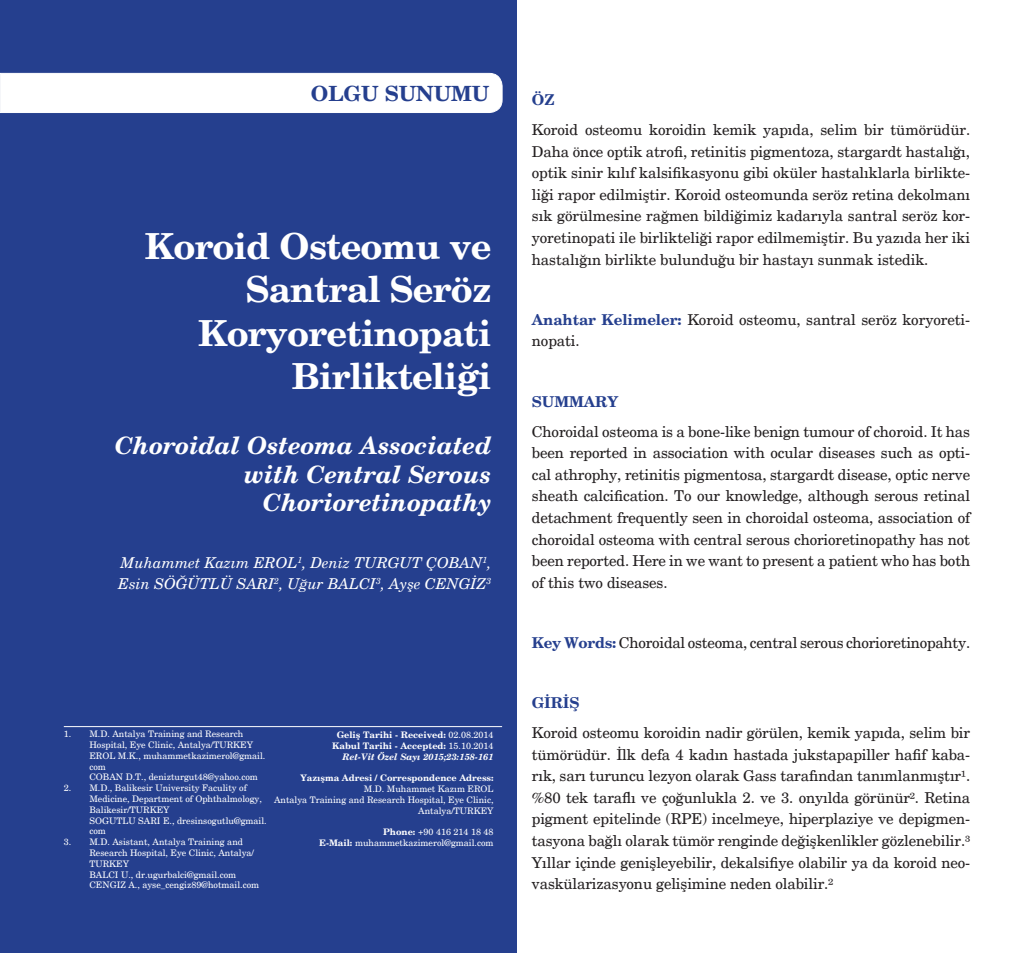
<style>
.page{position:relative;width:1034px;height:953px;background:#fff}
.page>*{position:absolute;margin:0;border:0;box-sizing:border-box;transform-origin:0 0}
.t1{font:700 36px/43.2px "New Century Schlbk";letter-spacing:-.02em;color:#fff;text-align:right}
.t2{font:italic 700 24px/28.8px "New Century Schlbk";color:#fff;text-align:right}
.t3{font:700 21px "New Century Schlbk";color:#253f8e}
.t4{font:15px/21.6px "New Century Schlbk";letter-spacing:-.01em;color:#231f20;text-align:justify}
.t5{font:italic 15px/21px "New Century Schlbk";color:#fff}
.t6{font:700 15px "New Century Schlbk";color:#253f8e}
.t7{font:9px/10.8px "New Century Schlbk";color:#fff}
.t8{font:700 9px/10.8px "New Century Schlbk";color:#fff;text-align:right}
.s1{font-weight:400}
.s2{font-style:italic}
.s3{font-weight:700}
.s4{font-weight:700;color:#253f8e}
</style>
<div class="page">
<div style="left:0;top:0;width:517px;height:952px;background:#253f8e"></div>
<div style="left:0;top:73px;width:502px;height:40px;background:#fff"></div>
<hr style="left:64px;top:726px;width:438px;height:1px;background:#fff">
<h3 class="t3" style="left:311px;top:80px;width:180px">OLGU SUNUMU</h3>
<h1 class="t1" style="left:145px;top:226px;width:348px">Koroid Osteomu ve<br>Santral Seröz<br>Koryoretinopati<br>Birlikteliği</h1>
<h2 class="t2" style="left:115px;top:431px;width:378px">Choroidal Osteoma Associated with Central Serous<br>Chorioretinopathy</h2>
<p class="t5" style="left:118px;top:552px;width:374px">Muhammet Kazım Erol<sup>1</sup>, Deniz Turgut Çoban<sup>1</sup>,<br>Esin SöĞütlü Sarı<sup>2</sup>, Uğur Balcı<sup>3</sup>, Ayşe Cengiz<sup>3</sup></p>
<p class="t7" style="left:89px;top:728px;width:177px;text-indent:-26px">1. M.D. Antalya Training and Research<br>Hospital, Eye Clinic, Antalya/TURKEY<br>EROL M.K., muhammetkazimerol@gmail. com<br>COBAN D.T., denizturgut48@yahoo.com</p>
<p class="t7" style="left:89px;top:782px;width:179px;text-indent:-26px">2. M.D., Balikesir University Faculity of<br>Medicine, Department of Ophthalmology,<br>Balikesir/TURKEY<br>SOGUTLU SARI E., dresinsogutlu@gmail. com</p>
<p class="t7" style="left:89px;top:836px;width:171px;text-indent:-26px">3. M.D. Asistant, Antalya Training and<br>Research Hospital, Eye Clinic, Antalya/<br>TURKEY<br>BALCI U., dr.ugurbalci@gmail.com<br>CENGIZ A., ayse_cengiz89@hotmail.com</p>
<p class="t8" style="left:332px;top:729px;width:163px">Geliş Tarihi - Received: <span class="s1">02.08.2014<br></span>Kabul Tarihi - Accepted: <span class="s1">15.10.2014<br></span><span class="s2">Ret-Vit Özel Sayı 2015;23:158-161</span></p>
<p class="t8" style="left:300px;top:773px;width:195px">Yazışma Adresi / Correspondence Adress:</p>
<p class="t7" style="left:274px;top:783px;width:221px;text-align:right">M.D. Muhammet Kazım EROL<br>Antalya Training and Research Hospital, Eye Clinic,<br>Antalya/TURKEY</p>
<p class="t7" style="left:319px;top:826px;width:176px;text-align:right"><span class="s3">Phone:</span> +90 416 214 18 48<br><span class="s3">E-Mail:</span> muhammetkazimerol@gmail.com</p>
<p class="t6" style="left:531px;top:90px;width:24px">ÖZ</p>
<p class="t4" style="left:531px;top:119px;width:440px">Koroid osteomu koroidin kemik yapıda, selim bir tümörüdür.<br>Daha önce optik atrofi, retinitis pigmentoza, stargardt hastalığı, optik sinir kılıf kalsifikasyonu gibi oküler hastalıklarla birlikte&shy;liği rapor edilmiştir. Koroid osteomunda seröz retina dekolmanı sık görülmesine rağmen bildiğimiz kadarıyla santral seröz kor&shy;yoretinopati ile birlikteliği rapor edilmemiştir. Bu yazıda her iki hastalığın birlikte bulunduğu bir hastayı sunmak istedik.</p>
<p class="t4" style="left:531px;top:309px;width:439px"><span class="s4">Anahtar Kelimeler:</span> Koroid osteomu, santral seröz koryoreti&shy;nopati.</p>
<p class="t6" style="left:531px;top:391px;width:88px">SUMMARY</p>
<p class="t4" style="left:531px;top:420px;width:440px">Choroidal osteoma is a bone-like benign tumour of choroid. It has been reported in association with ocular diseases such as opti&shy;cal athrophy, retinitis pigmentosa, stargardt disease, optic nerve sheath calcification. To our knowledge, although serous retinal detachment frequently seen in choroidal osteoma, association of choroidal osteoma with central serous chorioretinopathy has not been reported. Here in we want to present a patient who has both of this two diseases.</p>
<p class="t4" style="left:531px;top:632px;width:439px"><span class="s4">Key Words:</span> Choroidal osteoma, central serous chorioretinopahty.</p>
<p class="t6" style="left:531px;top:693px;width:49px">GİRİŞ</p>
<p class="t4" style="left:531px;top:722px;width:439px">Koroid osteomu koroidin nadir görülen, kemik yapıda, selim bir tümörüdür. İlk defa 4 kadın hastada jukstapapiller hafif kaba&shy;rık, sarı turuncu lezyon olarak Gass tarafından tanımlanmıştır¹. %80 tek taraflı ve çoğunlukla 2. ve 3. onyılda görünür². Retina pigment epitelinde (RPE) incelmeye, hiperplaziye ve depigmen&shy;tasyona bağlı olarak tümör renginde değişkenlikler gözlenebilir.³<br>Yıllar içinde genişleyebilir, dekalsifiye olabilir ya da koroid neo&shy;vaskülarizasyonu gelişimine neden olabilir.²</p>
</div>
